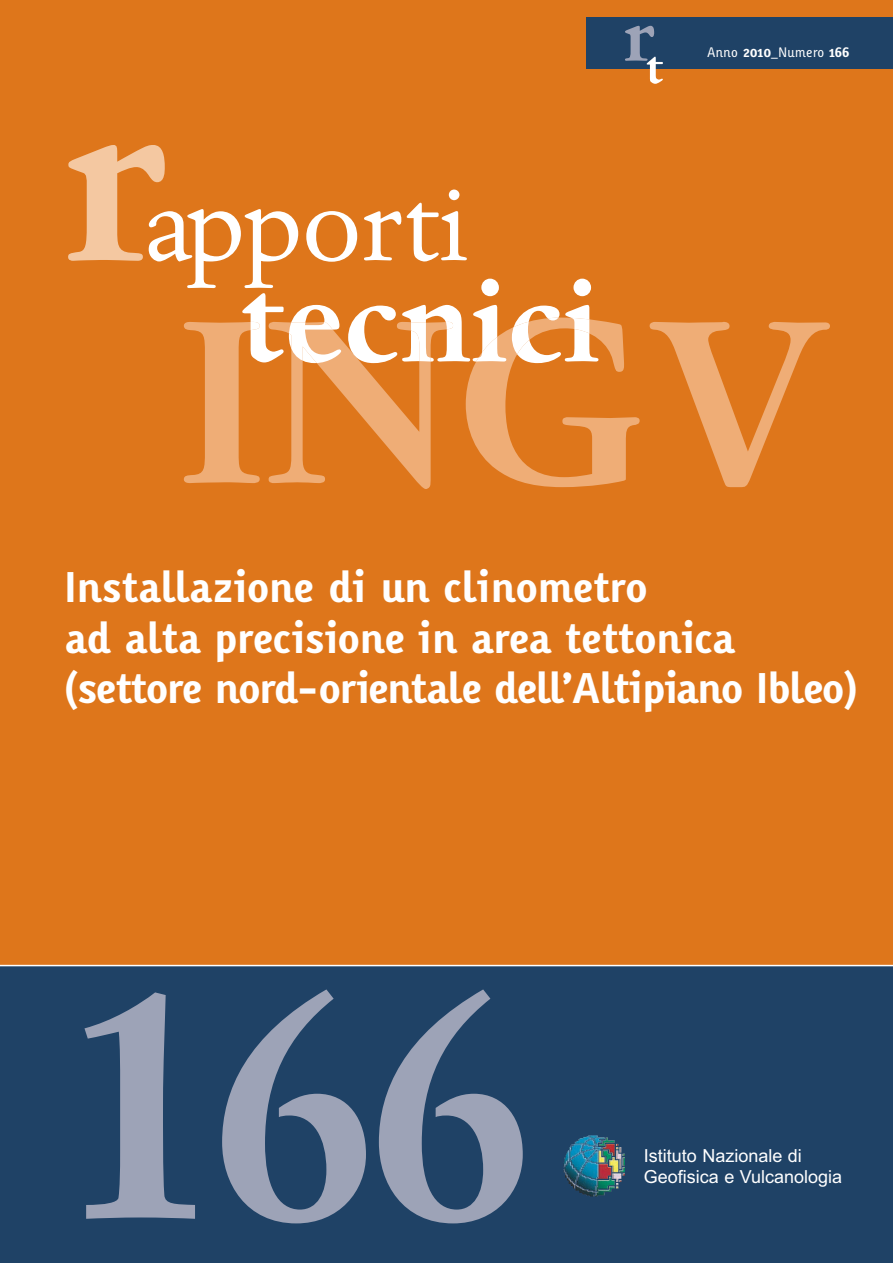
<style>
.page{position:relative;width:893px;height:1263px;background:#de761b}
.page>*{position:absolute;margin:0;border:0;box-sizing:border-box;transform-origin:0 0}
.t1{font:700 132px "Dante";color:#fff}
.t2{font:117px "Dante";color:#fff}
.t3{font:700 51.6px "Dante";color:#fff}
.t4{font:700 42px/50.4px "Karbid";letter-spacing:-.045em;color:#fff}
.t5{font:18px/21.6px "Arial";color:#fff}
.t6{font:13.5px "Karbid";color:#fff}
.s1{font-weight:700}
</style>
<div class="page">
<svg style="left:68px;top:145px;width:97px;height:116px"></svg>
<div style="left:587px;top:17px;width:306px;height:51px;background:#1f4266"></div>
<svg style="left:184px;top:320px;width:646px;height:169px"></svg>
<svg style="left:242px;top:318px;width:356px;height:45px"></svg>
<div style="left:0;top:965px;width:893px;height:298px;background:#1f4266"></div>
<hr style="left:0;top:965px;width:893px;height:1px;background:#fff">
<img style="left:573px;top:1135px;width:45px;height:21px">
<img style="left:84px;top:989px;width:439px;height:234px">
<img style="left:625px;top:26px;width:29px;height:35px">
<h2 class="t2" style="left:144px;top:182px;width:325px">apporti</h2>
<h1 class="t1" style="left:240px;top:273px;width:360px">tecnici</h1>
<p class="t3" style="left:646px;top:49px;width:19px">t</p>
<p class="t6" style="left:707px;top:44px;width:144px">Anno <span class="s1">2010</span>_Numero <span class="s1">166</span></p>
<p class="t4" style="left:64px;top:562px;width:796px">Installazione di un clinometro<br>ad alta precisione in area tettonica (settore nord-orientale dell’Altipiano Ibleo)</p>
<p class="t5" style="left:644px;top:1145px;width:200px">Istituto Nazionale di<br>Geofisica e Vulcanologia</p>
</div>
